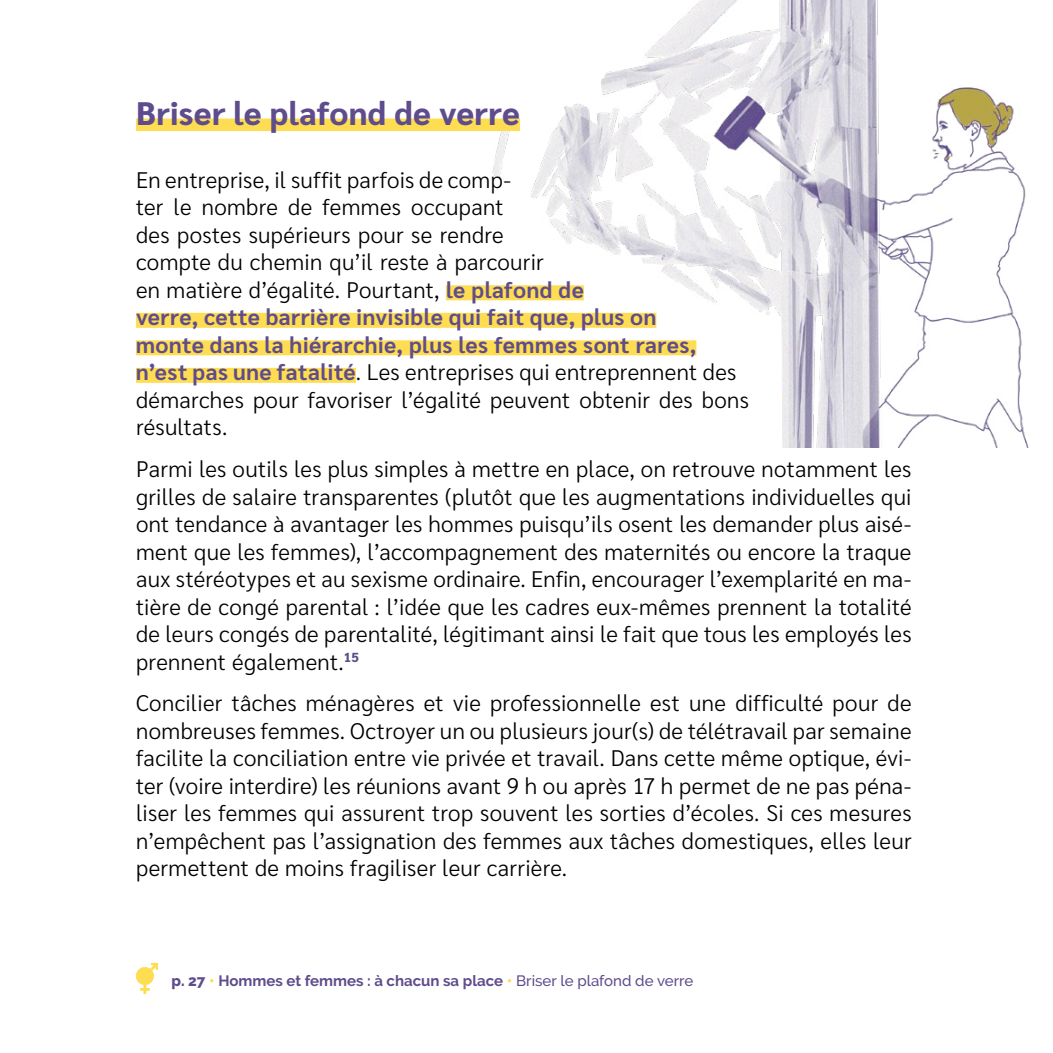
<style>
.page{position:relative;width:1053px;height:1053px;background:#fff}
.page>*{position:absolute;margin:0;border:0;box-sizing:border-box;transform-origin:0 0}
.t1{font:800 32.5px "Sarabun";letter-spacing:.01em;color:#5f4c8c}
.t2{font:300 22.5px/27.5px "Sarabun";letter-spacing:.015em;color:#000;text-align:justify}
.t3{font:700 15px "Raleway";color:#5f4c8c}
.s1{font-weight:700;color:#5f4c8c}
.s2{font-weight:800}
.s3{font-weight:800;color:#fedd52}
.s4{font-weight:500}
</style>
<div class="page">
<svg style="left:136px;top:962px;width:22px;height:31px"></svg>
<img style="left:476px;top:0;width:553px;height:447px">
<div style="left:136px;top:118px;width:384px;height:13px;background:#fedd52"></div>
<div style="left:446px;top:285px;width:137px;height:15px;background:#fedd52"></div>
<div style="left:136px;top:313px;width:520px;height:15px;background:#fedd52"></div>
<div style="left:136px;top:340px;width:560px;height:15px;background:#fedd52"></div>
<div style="left:136px;top:368px;width:220px;height:15px;background:#fedd52"></div>
<h1 class="t1" style="left:136px;top:94px;width:385px">Briser le plafond de verre</h1>
<p class="t2" style="left:136px;top:166px;width:614px;text-align:left">En entreprise, il suffit parfois de comp-<br>ter le nombre de femmes occupant<br>des postes supérieurs pour se rendre<br>compte du chemin qu’il reste à parcourir<br>en matière d’égalité. Pourtant, <span class="s1">le plafond de<br>verre, cette barrière invisible qui fait que, plus on<br>monte dans la hiérarchie, plus les femmes sont rares, n’est pas une fatalité</span>. Les entreprises qui entreprennent des démarches pour favoriser l’égalité peuvent obtenir des bons résultats.</p>
<p class="t2" style="left:136px;top:455px;width:777px">Parmi les outils les plus simples à mettre en place, on retrouve notamment les grilles de salaire transparentes (plutôt que les augmentations individuelles qui ont tendance à avantager les hommes puisqu’ils osent les demander plus aisé&shy;ment que les femmes), l’accompagnement des maternités ou encore la traque aux stéréotypes et au sexisme ordinaire. Enfin, encourager l’exemplarité en ma&shy;tière de congé parental : l’idée que les cadres eux-mêmes prennent la totalité de leurs congés de parentalité, légitimant ainsi le fait que tous les employés les prennent également.<sup>15</sup></p>
<p class="t2" style="left:136px;top:689px;width:777px">Concilier tâches ménagères et vie professionnelle est une difficulté pour de nombreuses femmes. Octroyer un ou plusieurs jour(s) de télétravail par semaine facilite la conciliation entre vie privée et travail. Dans cette même optique, évi&shy;ter (voire interdire) les réunions avant 9 h ou après 17 h permet de ne pas péna&shy;liser les femmes qui assurent trop souvent les sorties d’écoles. Si ces mesures n’empêchent pas l’assignation des femmes aux tâches domestiques, elles leur permettent de moins fragiliser leur carrière.</p>
<p class="t3" style="left:171px;top:971px;width:523px"><span class="s2">p. 27</span> <span class="s3">•</span> Hommes et femmes : à chacun sa place <span class="s3">•</span> <span class="s4">Briser le plafond de verre</span></p>
</div>
